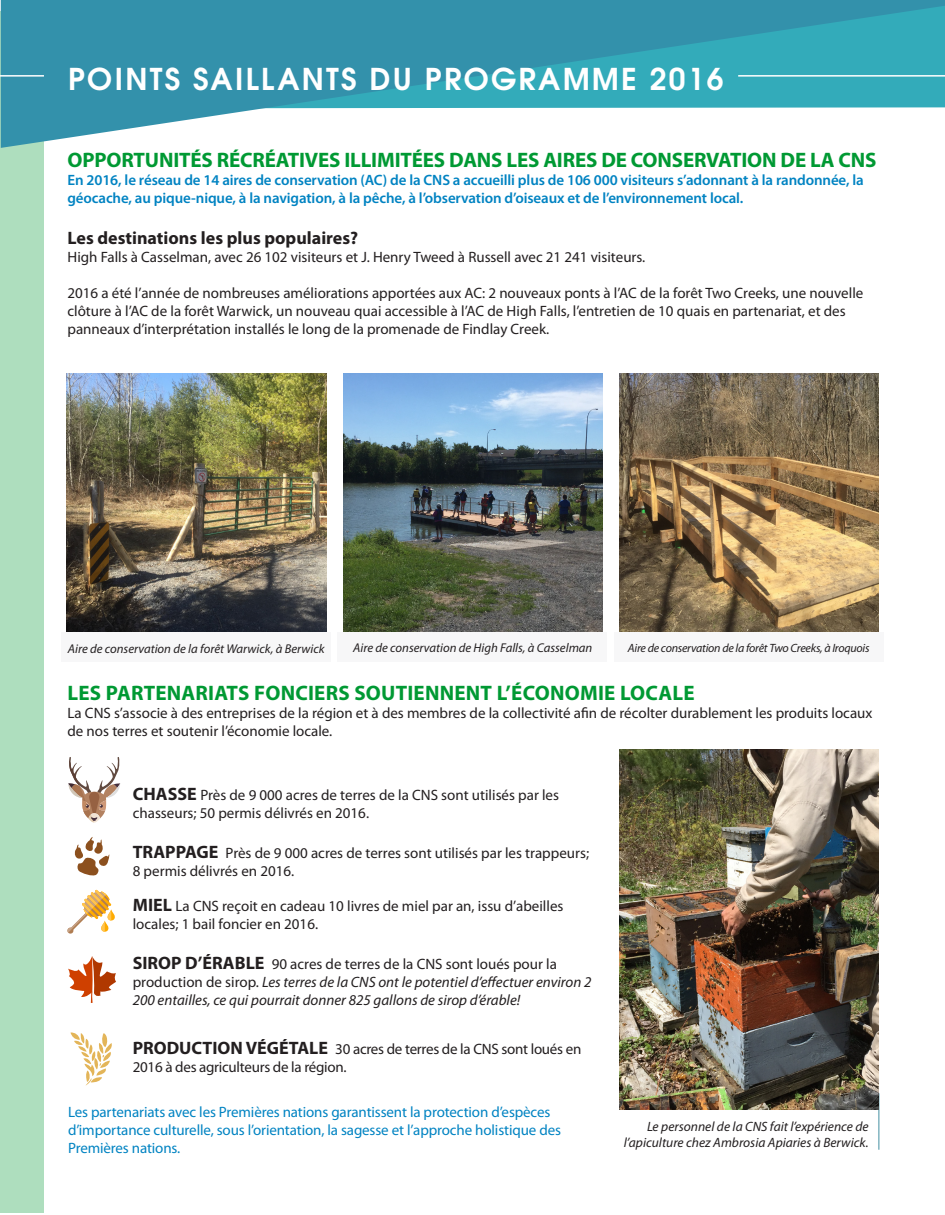
<style>
.page{position:relative;width:945px;height:1215px;background:#fff}
.page>*{position:absolute;margin:0;border:0;box-sizing:border-box;transform-origin:0 0}
.t1{font:700 30px "Te X Gyre Adventor";letter-spacing:.075em;color:#fff}
._11_13_Body{font:700 21px "Myriad Pro";letter-spacing:-.01em;color:#093}
._11_13_Body-2{font:700 21px "Myriad Pro";letter-spacing:.01em;color:#093}
._11_13_Body-3{font:700 18px "Myriad Pro";color:#231f20}
._11_13_Body-4{font:15px/18px "Myriad Pro";color:#231f20}
._11_13_Body-5{font:600 15px/18px "Myriad Pro";letter-spacing:-.01em;color:#0083c2}
._11_13_Body-6{font:italic 15px/18px "Myriad Pro";color:#231f20}
._11_13_Body-7{font:15px/18px "Myriad Pro";letter-spacing:-.01em;color:#0083c2}
._11_13_Body-8{font:15px/18px "Myriad Pro";letter-spacing:-.02em;color:#231f20}
.Caption{font:italic 13.5px/16.2px "Myriad Pro";color:#231f20;text-align:right}
.t2{font:italic 12.75px "Myriad Pro";color:#231f20}
.t3{font:italic 12px "Myriad Pro";letter-spacing:-.02em;color:#231f20}
.s1{font-weight:700;font-size:18px}
.s2{font-weight:700;font-style:normal;font-size:18px}
.s3{font-style:normal}
</style>
<div class="page">
<hr style="left:879px;top:1093px;width:1px;height:57px;background:#4490a2">
<img style="left:67px;top:373px;width:259px;height:259px">
<img style="left:344px;top:373px;width:259px;height:259px">
<img style="left:620px;top:373px;width:259px;height:259px">
<img style="left:620px;top:750px;width:259px;height:360px">
<div style="left:62px;top:633px;width:269px;height:29px;background:#f7f7f8"></div>
<div style="left:338px;top:633px;width:269px;height:29px;background:#f7f7f8"></div>
<div style="left:614px;top:633px;width:270px;height:29px;background:#f7f7f8"></div>
<svg style="left:67px;top:890px;width:48px;height:44px"></svg>
<svg style="left:70px;top:1032px;width:42px;height:54px"></svg>
<svg style="left:68px;top:956px;width:48px;height:47px"></svg>
<svg style="left:74px;top:837px;width:35px;height:39px"></svg>
<svg style="left:68px;top:757px;width:52px;height:66px"></svg>
<div style="left:1px;top:11px;width:43px;height:1202px;background:#aedebe"></div>
<svg style="left:1px;top:0;width:944px;height:148px;fill:#3391ab"></svg>
<hr style="left:738px;top:75px;width:207px;height:2px;background:#fff">
<hr style="left:0;top:75px;width:44px;height:2px;background:#fff">
<p class="t1" style="left:68px;top:53px;width:657px">POINTS SAILLANTS DU PROGRAMME 2016</p>
<p class="_11_13_Body" style="left:68px;top:147px;width:811px">OPPORTUNITÉS RÉCRÉATIVES ILLIMITÉES DANS LES AIRES DE CONSERVATION DE LA CNS</p>
<p class="_11_13_Body-5" style="left:68px;top:171px;width:798px">En 2016, le réseau de 14 aires de conservation (AC) de la CNS a accueilli plus de 106 000 visiteurs s’adonnant à la randonnée, la géocache, au pique-nique, à la navigation, à la pêche, à l’observation d’oiseaux et de l’environnement local.</p>
<p class="_11_13_Body-3" style="left:68px;top:226px;width:292px">Les destinations les plus populaires?</p>
<p class="_11_13_Body-4" style="left:68px;top:248px;width:579px">High Falls à Casselman, avec 26 102 visiteurs et J. Henry Tweed à Russell avec 21 241 visiteurs.</p>
<p class="_11_13_Body-4" style="left:68px;top:284px;width:797px">2016 a été l’année de nombreuses améliorations apportées aux AC: 2 nouveaux ponts à l’AC de la forêt Two Creeks, une nouvelle clôture à l’AC de la forêt Warwick, un nouveau quai accessible à l’AC de High Falls, l’entretien de 10 quais en partenariat, et des panneaux d’interprétation installés le long de la promenade de Findlay Creek.</p>
<p class="t2" style="left:68px;top:641px;width:258px">Aire de conservation de la forêt Warwick, à Berwick</p>
<p class="t2" style="left:353px;top:640px;width:241px">Aire de conservation de High Falls, à Casselman</p>
<p class="t3" style="left:628px;top:640px;width:243px">Aire de conservation de la forêt Two Creeks, à Iroquois</p>
<p class="_11_13_Body-2" style="left:68px;top:679px;width:629px">LES PARTENARIATS FONCIERS SOUTIENNENT L’ÉCONOMIE LOCALE</p>
<p class="_11_13_Body-4" style="left:68px;top:704px;width:806px">La CNS s’associe à des entreprises de la région et à des membres de la collectivité afin de récolter durablement les produits locaux de nos terres et soutenir l’économie locale.</p>
<p class="_11_13_Body-4" style="left:133px;top:785px;width:428px"><span class="s1">CHASSE</span> Près de 9 000 acres de terres de la CNS sont utilisés par les chasseurs; 50 permis délivrés en 2016.</p>
<p class="_11_13_Body-4" style="left:133px;top:844px;width:458px"><span class="s1">TRAPPAGE</span> Près de 9 000 acres de terres sont utilisés par les trappeurs;<br>8 permis délivrés en 2016.</p>
<p class="_11_13_Body-4" style="left:133px;top:897px;width:432px"><span class="s1">MIEL</span> La CNS reçoit en cadeau 10 livres de miel par an, issu d’abeilles locales; 1 bail foncier en 2016.</p>
<p class="_11_13_Body-6" style="left:133px;top:955px;width:460px"><span class="s2">SIROP D’ÉRABLE</span> <span class="s3">90 acres de terres de la CNS sont loués pour la production de sirop.</span> Les terres de la CNS ont le potentiel d’effectuer environ 2<br>200 entailles, ce qui pourrait donner 825 gallons de sirop d’érable!</p>
<p class="_11_13_Body-8" style="left:133px;top:1040px;width:450px"><span class="s1">PRODUCTION VÉGÉTALE</span> 30 acres de terres de la CNS sont loués en<br>2016 à des agriculteurs de la région.</p>
<p class="_11_13_Body-7" style="left:68px;top:1103px;width:494px">Les partenariats avec les Premières nations garantissent la protection d’espèces d’importance culturelle, sous l’orientation, la sagesse et l’approche holistique des<br>Premières nations.</p>
<p class="Caption" style="left:624px;top:1118px;width:246px">Le personnel de la CNS fait l’expérience de l’apiculture chez Ambrosia Apiaries à Berwick.</p>
</div>
